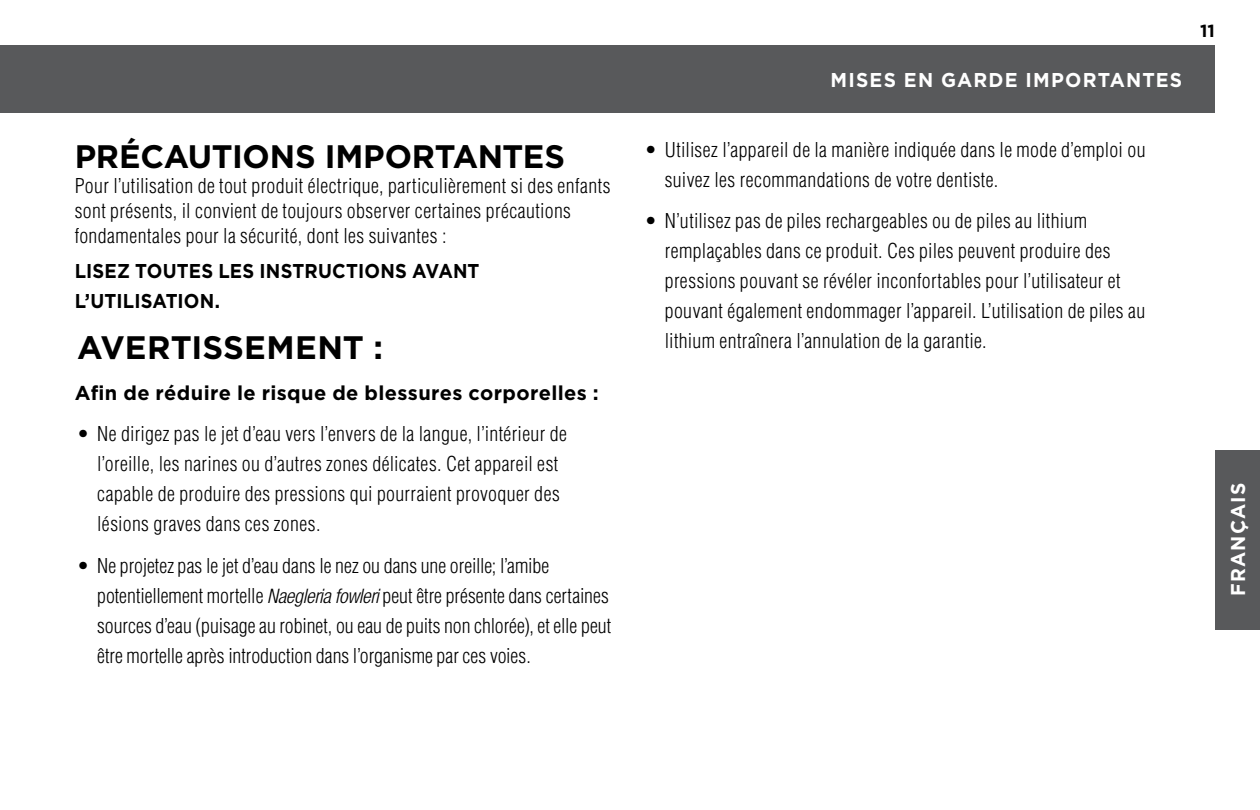
<style>
.page{position:relative;width:1260px;height:810px;background:#fff}
.page>*{position:absolute;margin:0;border:0;box-sizing:border-box;transform-origin:0 0}
.t1{font:700 32.5px "Gotham";letter-spacing:-.005em;color:#000}
.t2{font:300 condensed 20px/30px "Helvetica";letter-spacing:.015em;color:#000}
.t3{font:700 20px/30px "Gotham";letter-spacing:.015em;color:#000;scale:.92 1}
.t4{font:700 20px "Gotham";letter-spacing:.015em;color:#000}
.t5{font:700 20px "Gotham";letter-spacing:.06em;color:#fff;scale:.96 1}
.t6{font:700 17.5px "Gotham";color:#000}
.s1{font-family:"Helvetica Neue";font-style:italic}
</style>
<div class="page">
<div style="left:1215px;top:450px;width:45px;height:180px;background:#58595b"></div>
<div style="left:0;top:45px;width:1215px;height:67px;background:#58595b"></div>
<h1 class="t1" style="left:75px;top:138px;width:492px">PRÉCAUTIONS IMPORTANTES</h1>
<p class="t2" style="left:75px;top:173px;width:537px;line-height:25px">Pour l’utilisation de tout produit électrique, particulièrement si des enfants sont présents, il convient de toujours observer certaines précautions fondamentales pour la sécurité, dont les suivantes :</p>
<p class="t3" style="left:75px;top:255px;width:442px">LISEZ TOUTES LES INSTRUCTIONS AVANT<br>L’UTILISATION.</p>
<h1 class="t1" style="left:77px;top:328px;width:308px">AVERTISSEMENT :</h1>
<p class="t4" style="left:75px;top:381px;width:525px">Afin de réduire le risque de blessures corporelles :</p>
<p class="t2" style="left:97px;top:419px;width:471px;text-indent:-20px">• Ne dirigez pas le jet d’eau vers l’envers de la langue, l’intérieur de l’oreille, les narines ou d’autres zones délicates. Cet appareil est capable de produire des pressions qui pourraient provoquer des lésions graves dans ces zones.</p>
<p class="t2" style="left:97px;top:550px;width:516px;text-indent:-20px">• Ne projetez pas le jet d’eau dans le nez ou dans une oreille; l’amibe potentiellement mortelle <span class="s1">Naegleria fowleri</span> peut être présente dans certaines sources d’eau (puisage au robinet, ou eau de puits non chlorée), et elle peut être mortelle après introduction dans l’organisme par ces voies.</p>
<p class="t5" style="left:830px;top:68px;width:368px">MISES EN GARDE IMPORTANTES</p>
<p class="t6" style="left:1200px;top:21px;width:16px">11</p>
<p class="t2" style="left:665px;top:135px;width:482px;text-indent:-20px">• Utilisez l’appareil de la manière indiquée dans le mode d’emploi ou suivez les recommandations de votre dentiste.</p>
<p class="t2" style="left:665px;top:206px;width:482px;text-indent:-20px">• N’utilisez pas de piles rechargeables ou de piles au lithium remplaçables dans ce produit. Ces piles peuvent produire des pressions pouvant se révéler inconfortables pour l’utilisateur et pouvant également endommager l’appareil. L’utilisation de piles au lithium entraînera l’annulation de la garantie.</p>
<p class="t5" style="left:1226px;top:596px;width:119px;rotate:-90deg">FRANÇAIS</p>
</div>
